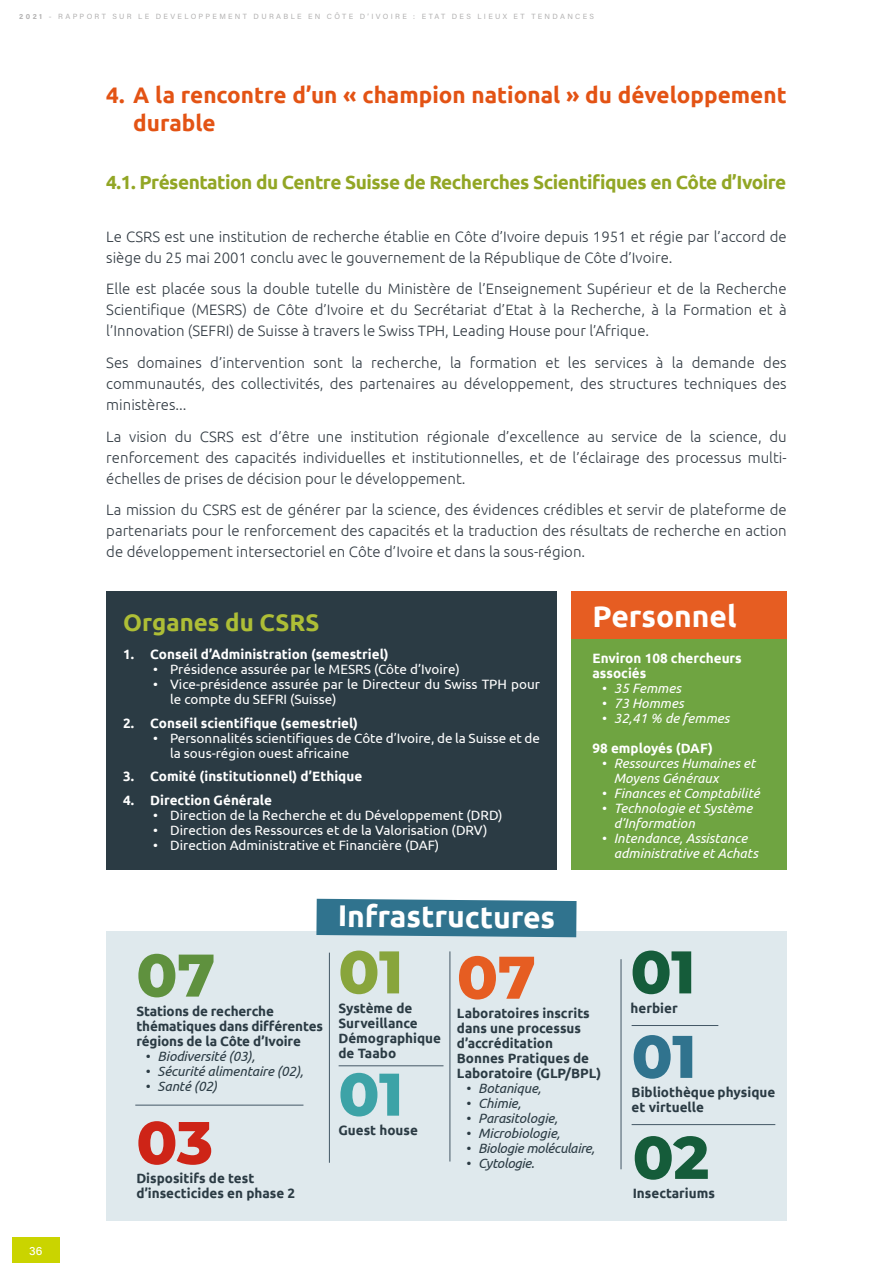
<style>
.page{position:relative;width:893px;height:1263px;background:#fff}
.page>*{position:absolute;margin:0;border:0;box-sizing:border-box;transform-origin:0 0}
.t1{font:800 60px "Montserrat";color:#155c3a}
.t2{font:800 60px "Montserrat";color:#5f913e}
.t3{font:800 60px "Montserrat";color:#e65d22}
.t4{font:800 60px "Montserrat";color:#88a53c}
.t5{font:800 60px "Montserrat";color:#3da3a7}
.t6{font:800 60px "Montserrat";color:#30738e}
.t7{font:800 60px "Montserrat";color:#ce2417}
.t8{font:700 30px "Ubuntu";letter-spacing:-.01em;color:#fff}
.t9{font:700 24px "Ubuntu";color:#aebe36}
.t10{font:700 22.5px/28.5px "Ubuntu";color:#e35314}
.t11{font:700 19.05px "Ubuntu";letter-spacing:-.025em;color:#92a625}
.t12{font:300 15px/21px "Ubuntu";color:#333c44;text-align:justify}
.t13{font:13.5px/15px "Ubuntu";color:#fff}
.t14{font:700 13.5px/15px "Ubuntu";color:#2b3b44}
.t15{font:italic 13.5px/15px "Ubuntu";color:#fff}
.t16{font:700 13.5px/15px "Ubuntu";color:#fff}
.t17{font:italic 13.5px "Ubuntu";letter-spacing:-.01em;color:#2b3b44}
.t18{font:12px "Acumin Variable Concept";color:#fff}
.t19{font:7.5px "Acumin Variable Concept";letter-spacing:.305em;color:#b3b2b2}
</style>
<div class="page">
<div style="left:12px;top:1237px;width:47px;height:26px;background:#cad400"></div>
<div style="left:571px;top:591px;width:216px;height:279px;background:#6fa441"></div>
<div style="left:571px;top:591px;width:216px;height:48px;background:#e65d22"></div>
<div style="left:106px;top:591px;width:451px;height:279px;background:#2b3b44"></div>
<div style="left:106px;top:931px;width:681px;height:289px;background:#dfe9ed"></div>
<hr style="left:329px;top:953px;width:1px;height:210px;background:#445866">
<hr style="left:450px;top:951px;width:1px;height:210px;background:#445866">
<hr style="left:621px;top:959px;width:1px;height:210px;background:#445866">
<hr style="left:339px;top:1065px;width:104px;height:1px;background:#445866">
<hr style="left:632px;top:1025px;width:86px;height:1px;background:#445866">
<hr style="left:135px;top:1105px;width:168px;height:1px;background:#445866">
<hr style="left:632px;top:1124px;width:143px;height:1px;background:#445866">
<svg style="left:316px;top:899px;width:261px;height:38px;background:#397993"></svg>
<p class="t19" style="left:19px;top:12px;width:576px">2021 - RAPPORT SUR LE DEVELOPPEMENT DURABLE EN CÔTE D’IVOIRE : ETAT DES LIEUX ET TENDANCES</p>
<h3 class="t10" style="left:133px;top:80px;width:655px;text-indent:-27px">4. A la rencontre d’un « champion national » du développement durable</h3>
<p class="t11" style="left:106px;top:171px;width:682px">4.1. Présentation du Centre Suisse de Recherches Scientifiques en Côte d’Ivoire</p>
<p class="t12" style="left:106px;top:225px;width:682px">Le CSRS est une institution de recherche établie en Côte d’Ivoire depuis 1951 et régie par l’accord de siège du 25 mai 2001 conclu avec le gouvernement de la République de Côte d’Ivoire.</p>
<p class="t12" style="left:106px;top:278px;width:682px">Elle est placée sous la double tutelle du Ministère de l’Enseignement Supérieur et de la Recherche Scientifique (MESRS) de Côte d’Ivoire et du Secrétariat d’Etat à la Recherche, à la Formation et à l’Innovation (SEFRI) de Suisse à travers le Swiss TPH, Leading House pour l’Afrique.</p>
<p class="t12" style="left:106px;top:352px;width:682px">Ses domaines d’intervention sont la recherche, la formation et les services à la demande des communautés, des collectivités, des partenaires au développement, des structures techniques des ministères...</p>
<p class="t12" style="left:106px;top:425px;width:682px">La vision du CSRS est d’être une institution régionale d’excellence au service de la science, du renforcement des capacités individuelles et institutionnelles, et de l’éclairage des processus multi&shy;échelles de prises de décision pour le développement.</p>
<p class="t12" style="left:106px;top:499px;width:682px">La mission du CSRS est de générer par la science, des évidences crédibles et servir de plateforme de partenariats pour le renforcement des capacités et la traduction des résultats de recherche en action de développement intersectoriel en Côte d’Ivoire et dans la sous-région.</p>
<h3 class="t9" style="left:123px;top:608px;width:198px">Organes du CSRS</h3>
<p class="t16" style="left:123px;top:647px;width:267px">1. Conseil d’Administration (semestriel)</p>
<p class="t13" style="left:153px;top:661px;width:308px">• Présidence assurée par le MESRS (Côte d’Ivoire)</p>
<p class="t13" style="left:170px;top:676px;width:371px;text-indent:-17px">• Vice-présidence assurée par le Directeur du Swiss TPH pour le compte du SEFRI (Suisse)</p>
<p class="t16" style="left:123px;top:715px;width:236px">2. Conseil scientifique (semestriel)</p>
<p class="t13" style="left:170px;top:730px;width:371px;text-indent:-17px">• Personnalités scientifiques de Côte d’Ivoire, de la Suisse et de la sous-région ouest africaine</p>
<p class="t16" style="left:123px;top:769px;width:240px">3. Comité (institutionnel) d’Ethique</p>
<p class="t16" style="left:123px;top:792px;width:150px">4. Direction Générale</p>
<p class="t13" style="left:153px;top:807px;width:351px">• Direction de la Recherche et du Développement (DRD)</p>
<p class="t13" style="left:153px;top:822px;width:336px">• Direction des Ressources et de la Valorisation (DRV)</p>
<p class="t13" style="left:153px;top:837px;width:288px">• Direction Administrative et Financière (DAF)</p>
<h2 class="t8" style="left:338px;top:898px;width:219px">Infrastructures</h2>
<h2 class="t8" style="left:592px;top:598px;width:146px">Personnel</h2>
<p class="t16" style="left:592px;top:650px;width:151px">Environ 108 chercheurs associés</p>
<p class="t15" style="left:601px;top:680px;width:81px">• 35 Femmes</p>
<p class="t15" style="left:601px;top:695px;width:84px">• 73 Hommes</p>
<p class="t15" style="left:601px;top:710px;width:130px">• 32,41 % de femmes</p>
<p class="t16" style="left:592px;top:740px;width:122px">98 employés (DAF)</p>
<p class="t15" style="left:614px;top:755px;width:143px;text-indent:-13px">• Ressources Humaines et<br>Moyens Généraux</p>
<p class="t15" style="left:601px;top:785px;width:160px">• Finances et Comptabilité</p>
<p class="t15" style="left:614px;top:800px;width:140px;text-indent:-13px">• Technologie et Système d’Information</p>
<p class="t15" style="left:614px;top:830px;width:146px;text-indent:-13px">• Intendance, Assistance administrative et Achats</p>
<p class="t18" style="left:29px;top:1242px;width:15px">36</p>
<h1 class="t2" style="left:136px;top:931px;width:80px">07</h1>
<p class="t14" style="left:136px;top:1003px;width:188px">Stations de recherche thématiques dans différentes régions de la Côte d’Ivoire</p>
<p class="t17" style="left:145px;top:1048px;width:112px">• Biodiversité (03),</p>
<p class="t17" style="left:145px;top:1063px;width:160px">• Sécurité alimentaire (02),</p>
<p class="t17" style="left:145px;top:1078px;width:74px">• Santé (02)</p>
<h1 class="t7" style="left:136px;top:1099px;width:78px">03</h1>
<p class="t14" style="left:136px;top:1171px;width:160px">Dispositifs de test d’insecticides en phase 2</p>
<h1 class="t4" style="left:338px;top:928px;width:66px">01</h1>
<p class="t14" style="left:338px;top:1000px;width:104px">Système de<br>Surveillance<br>Démographique de Taabo</p>
<h1 class="t5" style="left:338px;top:1050px;width:66px">01</h1>
<p class="t14" style="left:338px;top:1122px;width:81px">Guest house</p>
<h1 class="t3" style="left:457px;top:933px;width:80px">07</h1>
<p class="t14" style="left:457px;top:1005px;width:146px">Laboratoires inscrits dans une processus d’accréditation<br>Bonnes Pratiques de<br>Laboratoire (GLP/BPL)</p>
<p class="t17" style="left:465px;top:1080px;width:77px">• Botanique,</p>
<p class="t17" style="left:465px;top:1095px;width:57px">• Chimie,</p>
<p class="t17" style="left:465px;top:1110px;width:94px">• Parasitologie,</p>
<p class="t17" style="left:465px;top:1125px;width:96px">• Microbiologie,</p>
<p class="t17" style="left:465px;top:1140px;width:131px">• Biologie moléculaire,</p>
<p class="t17" style="left:465px;top:1155px;width:71px">• Cytologie.</p>
<h1 class="t1" style="left:630px;top:928px;width:66px">01</h1>
<p class="t14" style="left:630px;top:1000px;width:49px">herbier</p>
<h1 class="t6" style="left:632px;top:1012px;width:66px">01</h1>
<p class="t14" style="left:632px;top:1085px;width:145px">Bibliothèque physique et virtuelle</p>
<h1 class="t1" style="left:633px;top:1113px;width:78px">02</h1>
<p class="t14" style="left:633px;top:1186px;width:84px">Insectariums</p>
</div>
